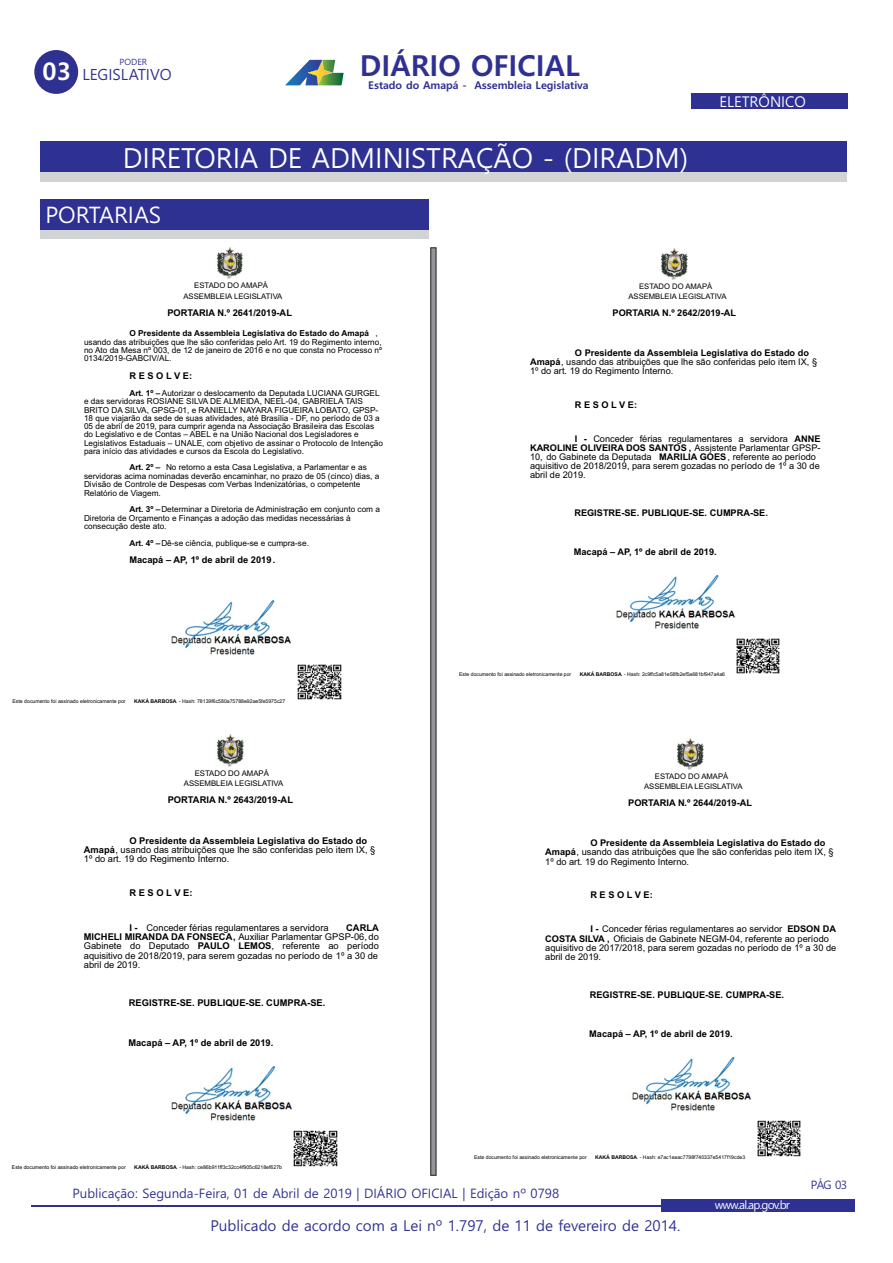
<style>
.page{position:relative;width:893px;height:1263px;background:#fff}
.page>*{position:absolute;margin:0;border:0;box-sizing:border-box;transform-origin:0 0}
.t1{font:700 28.8px "Malgun Gothic";color:#2e3092}
.t2{font:27.6px "Malgun Gothic";color:#fff}
.t3{font:700 24.3px "Malgun Gothic";color:#fff}
.t4{font:22.65px "Malgun Gothic";color:#fff}
.t5{font:15.3px "Malgun Gothic";color:#2e3092}
.t6{font:14.85px "Malgun Gothic";color:#2e3092}
.t7{font:14.7px "Malgun Gothic";color:#fff}
.t8{font:12.9px "Malgun Gothic";color:#2e3092}
.t9{font:11.55px "Malgun Gothic";letter-spacing:-.065em;color:#fff}
.t10{font:11.55px "Malgun Gothic";color:#2e3092}
.t11{font:700 10.65px "Malgun Gothic";color:#2e3092}
.t12{font:9.3px/9.3px "Arial";color:#000}
.t13{font:700 9.3px "Arial";color:#000}
.t14{font:9.15px/9.1px "Arial";color:#000}
.t15{font:700 9.15px "Arial";color:#000}
.t16{font:8.7px "Malgun Gothic";color:#2e3092}
.t17{font:8.25px/8.2px "Arial";color:#000}
.t18{font:7.8px/10.4px "Arial";color:#000;text-align:center}
.t19{font:7.65px/10.2px "Arial";color:#000;text-align:center}
.t20{font:5.25px "Arial";color:#000}
.t21{font:5.1px "Arial";color:#000}
.s1{font-weight:700}
</style>
<div class="page">
<hr style="left:31px;top:1205px;width:698px;height:1px;background:#2e3092">
<div style="left:661px;top:1199px;width:194px;height:13px;background:#2e3092"></div>
<svg style="left:285px;top:60px;width:59px;height:25px"></svg>
<div style="left:34px;top:50px;width:44px;height:44px;background:#2e3092;border-radius:50%"></div>
<div style="left:691px;top:93px;width:157px;height:16px;background:#2e3092"></div>
<div style="left:41px;top:156px;width:806px;height:26px;background:#d1d3d4"></div>
<div style="left:41px;top:142px;width:806px;height:30px;background:#2e3092"></div>
<div style="left:41px;top:214px;width:388px;height:25px;background:#d1d3d4"></div>
<div style="left:41px;top:199px;width:388px;height:30px;background:#2e3092"></div>
<svg style="left:430px;top:247px;width:7px;height:929px;background:#7b7b7d"></svg>
<img style="left:217px;top:248px;width:26px;height:31px">
<img style="left:170px;top:599px;width:122px;height:56px">
<img style="left:297px;top:664px;width:45px;height:36px">
<img style="left:662px;top:249px;width:25px;height:31px">
<img style="left:615px;top:574px;width:121px;height:55px">
<img style="left:736px;top:638px;width:44px;height:36px">
<img style="left:218px;top:735px;width:26px;height:31px">
<img style="left:171px;top:1065px;width:122px;height:56px">
<img style="left:293px;top:1130px;width:45px;height:37px">
<img style="left:678px;top:738px;width:25px;height:32px">
<img style="left:631px;top:1056px;width:121px;height:55px">
<img style="left:757px;top:1120px;width:44px;height:37px">
<h3 class="t3" style="left:43px;top:61px;width:30px">03</h3>
<p class="t16" style="left:120px;top:58px;width:29px">PODER</p>
<h3 class="t5" style="left:82px;top:68px;width:91px">LEGISLATIVO</h3>
<h1 class="t1" style="left:360px;top:53px;width:222px">DIÁRIO OFICIAL</h1>
<p class="t11" style="left:368px;top:80px;width:222px">Estado do Amapá - Assembleia Legislativa</p>
<h2 class="t2" style="left:123px;top:145px;width:567px">DIRETORIA DE ADMINISTRAÇÃO - (DIRADM)</h2>
<h3 class="t4" style="left:45px;top:205px;width:117px">PORTARIAS</h3>
<h2 class="t2" style="left:181px;top:145px;width:442px">SECRETARI LEGISLATIVA - (SELEG)</h2>
<h3 class="t7" style="left:719px;top:96px;width:88px">ELETRÔNICO</h3>
<p class="t18" style="left:183px;top:281px;width:100px">ESTADO DO AMAPÁ<br>ASSEMBLEIA LEGISLATIVA</p>
<p class="t13" style="left:167px;top:309px;width:126px">PORTARIA N.º 2641/2019-AL</p>
<p class="t17" style="left:84px;top:330px;width:300px;text-indent:45px"><span class="s1">O Presidente da Assembleia Legislativa do Estado do Amapá</span> , usando das atribuições que lhe são conferidas pelo Art. 19 do Regimento interno, no Ato da Mesa nº 003, de 12 de janeiro de 2016 e no que consta no Processo nº 0134/2019-GABCIV/AL.</p>
<p class="t13" style="left:129px;top:372px;width:64px">R E S O L V E:</p>
<p class="t17" style="left:84px;top:389px;width:300px;text-indent:45px"><span class="s1">Art. 1º –</span> Autorizar o deslocamento da Deputada LUCIANA GURGEL e das servidoras ROSIANE SILVA DE ALMEIDA, NEEL-04, GABRIELA TAIS BRITO DA SILVA, GPSG-01, e RANIELLY NAYARA FIGUEIRA LOBATO, GPSP-18 que viajarão da sede de suas atividades, até Brasília - DF, no período de 03 a 05 de abril de 2019, para cumprir agenda na Associação Brasileira das Escolas do Legislativo e de Contas – ABEL e na União Nacional dos Legisladores e Legislativos Estaduais – UNALE, com objetivo de assinar o Protocolo de Intenção para início das atividades e cursos da Escola do Legislativo.</p>
<p class="t17" style="left:84px;top:464px;width:297px;text-indent:45px"><span class="s1">Art. 2º –</span> No retorno a esta Casa Legislativa, a Parlamentar e as servidoras acima nominadas deverão encaminhar, no prazo de 05 (cinco) dias, a Divisão de Controle de Despesas com Verbas Indenizatórias, o competente Relatório de Viagem.</p>
<p class="t17" style="left:84px;top:506px;width:297px;text-indent:45px"><span class="s1">Art. 3º –</span> Determinar a Diretoria de Administração em conjunto com a<br>Diretoria de Orçamento e Finanças a adoção das medidas necessárias à consecução deste ato.</p>
<p class="t17" style="left:129px;top:539px;width:181px"><span class="s1">Art. 4º –</span> Dê-se ciência, publique-se e cumpra-se.</p>
<p class="t13" style="left:129px;top:556px;width:147px">Macapá – AP, 1º de abril de 2019.</p>
<p class="t21" style="left:13px;top:699px;width:115px">Este documento foi assinado eletronicamente por</p>
<p class="t21" style="left:134px;top:699px;width:153px"><span class="s1">KAKÁ BARBOSA</span>. - Hash: 78139f6c580a75788e92ae5fe5975c27</p>
<p class="t18" style="left:184px;top:768px;width:101px">ESTADO DO AMAPÁ<br>ASSEMBLEIA LEGISLATIVA</p>
<p class="t13" style="left:168px;top:796px;width:127px">PORTARIA N.º 2643/2019-AL</p>
<p class="t12" style="left:84px;top:836px;width:293px;text-indent:46px"><span class="s1">O Presidente da Assembleia Legislativa do Estado do<br>Amapá</span>, usando das atribuições que lhe são conferidas pelo item IX, §<br>1º do art. 19 do Regimento Interno.</p>
<p class="t13" style="left:129px;top:890px;width:65px">R E S O L V E:</p>
<p class="t12" style="left:129px;top:923px;width:201px"><span class="s1">I -</span> Conceder férias regulamentares a servidora</p>
<p class="t12" style="left:84px;top:923px;width:297px;text-align:justify;text-indent:262px"><span class="s1">CARLA MICHELI MIRANDA DA FONSECA,</span> Auxiliar Parlamentar GPSP-06, do Gabinete do Deputado <span class="s1">PAULO LEMOS</span>, referente ao período aquisitivo de 2018/2019, para serem gozadas no período de 1º a 30 de abril de 2019.</p>
<p class="t13" style="left:129px;top:999px;width:198px">REGISTRE-SE. PUBLIQUE-SE. CUMPRA-SE.</p>
<p class="t13" style="left:128px;top:1039px;width:147px">Macapá – AP, 1º de abril de 2019.</p>
<p class="t20" style="left:12px;top:1165px;width:115px">Este documento foi assinado eletronicamente por</p>
<p class="t20" style="left:134px;top:1165px;width:149px"><span class="s1">KAKÁ BARBOSA</span>. - Hash: ce86b911ff3c32cc4f905c6218ef627b</p>
<p class="t19" style="left:628px;top:282px;width:100px">ESTADO DO AMAPÁ<br>ASSEMBLEIA LEGISLATIVA</p>
<p class="t15" style="left:613px;top:309px;width:125px">PORTARIA N.º 2642/2019-AL</p>
<p class="t14" style="left:530px;top:349px;width:289px;text-indent:45px"><span class="s1">O Presidente da Assembleia Legislativa do Estado do<br>Amapá</span>, usando das atribuições que lhe são conferidas pelo item IX, §<br>1º do art. 19 do Regimento Interno.</p>
<p class="t15" style="left:575px;top:401px;width:64px">R E S O L V E:</p>
<p class="t14" style="left:530px;top:435px;width:292px;text-indent:45px"><span class="s1">I -</span> Conceder férias regulamentares a servidora <span class="s1">ANNE KAROLINE OLIVEIRA DOS SANTOS ,</span> Assistente Parlamentar GPSP-10, do Gabinete da Deputada <span class="s1">MARILIA GÓES</span>, referente ao período aquisitivo de 2018/2019, para serem gozadas no período de 1º a 30 de abril de 2019.</p>
<p class="t15" style="left:574px;top:509px;width:195px">REGISTRE-SE. PUBLIQUE-SE. CUMPRA-SE.</p>
<p class="t15" style="left:574px;top:548px;width:144px">Macapá – AP, 1º de abril de 2019.</p>
<p class="t21" style="left:459px;top:673px;width:114px">Este documento foi assinado eletronicamente por</p>
<p class="t21" style="left:580px;top:673px;width:147px"><span class="s1">KAKÁ BARBOSA</span>. - Hash: 2c9ffc5a81e58fb2ef5a681bf947a4a6</p>
<p class="t19" style="left:644px;top:772px;width:100px">ESTADO DO AMAPÁ<br>ASSEMBLEIA LEGISLATIVA</p>
<p class="t13" style="left:628px;top:799px;width:125px">PORTARIA N.º 2644/2019-AL</p>
<p class="t12" style="left:545px;top:839px;width:290px;text-indent:45px"><span class="s1">O Presidente da Assembleia Legislativa do Estado do<br>Amapá</span>, usando das atribuições que lhe são conferidas pelo item IX, §<br>1º do art. 19 do Regimento Interno.</p>
<p class="t13" style="left:590px;top:892px;width:64px">R E S O L V E:</p>
<p class="t12" style="left:545px;top:925px;width:293px;text-indent:45px"><span class="s1">I -</span> Conceder férias regulamentares ao servidor <span class="s1">EDSON DA COSTA SILVA ,</span> Oficiais de Gabinete NEGM-04, referente ao período aquisitivo de 2017/2018, para serem gozadas no período de 1º a 30 de abril de 2019.</p>
<p class="t13" style="left:590px;top:991px;width:196px">REGISTRE-SE. PUBLIQUE-SE. CUMPRA-SE.</p>
<p class="t13" style="left:589px;top:1030px;width:145px">Macapá – AP, 1º de abril de 2019.</p>
<p class="t21" style="left:474px;top:1155px;width:114px">Este documento foi assinado eletronicamente por</p>
<p class="t21" style="left:595px;top:1155px;width:152px"><span class="s1">KAKÁ BARBOSA</span>. - Hash: e7ac1eaac7798f740337e5417f19cde3</p>
<h3 class="t8" style="left:73px;top:1188px;width:488px">Publicação: Segunda-Feira, 01 de Abril de 2019 | DIÁRIO OFICIAL | Edição nº 0798</h3>
<h3 class="t6" style="left:210px;top:1219px;width:471px">Publicado de acordo com a Lei nº 1.797, de 11 de fevereiro de 2014.</h3>
<h3 class="t9" style="left:715px;top:1199px;width:77px">www.al.ap.gov.br</h3>
<h3 class="t10" style="left:811px;top:1179px;width:38px">PÁG 03</h3>
</div>
